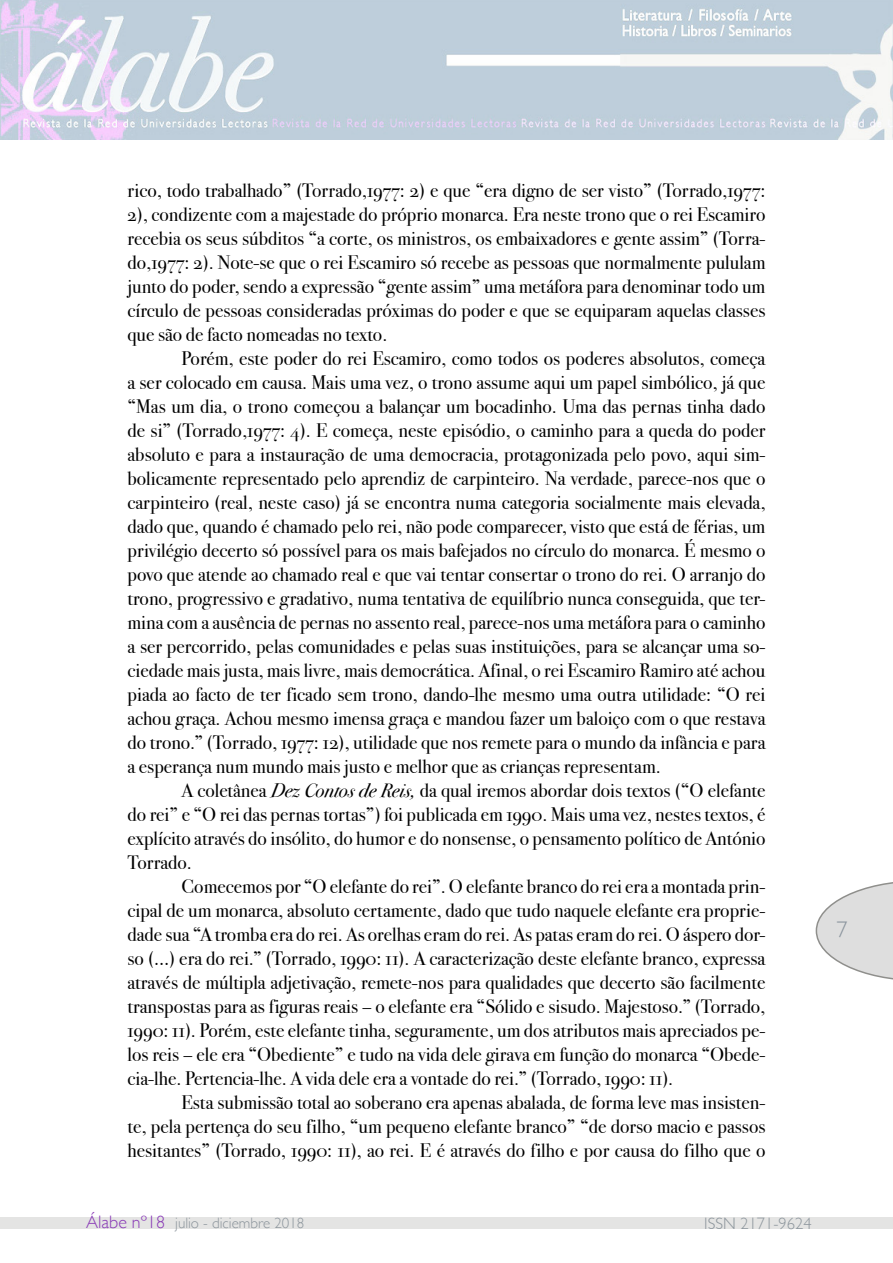
<style>
.page{position:relative;width:893px;height:1263px;background:#fff}
.page>*{position:absolute;margin:0;border:0;box-sizing:border-box;transform-origin:0 0}
.t1{font:300 22.5px "Gill Sans";color:#8a949d}
.t2{font:19.5px/24px "Bodoni Svty Two OSITCTT Book";color:#000;text-align:justify}
.t3{font:300 16.5px "Gill Sans";color:#8c959c}
.t4{font:300 15px "Gill Sans";color:#8c959c}
.s1{font-family:"Bodoni Svty Two OSITCTT Book It"}
.s2{font-size:18px;color:#893ab6}
</style>
<div class="page">
<svg style="left:816px;top:882px;width:77px;height:98px"></svg>
<img style="left:0;top:0;width:893px;height:139px">
<div style="left:0;top:1218px;width:893px;height:11px;background:#e4e4e3"></div>
<p class="t2" style="left:128px;top:178px;width:639px">rico, todo trabalhado” (Torrado,1977: 2) e que “era digno de ser visto” (Torrado,1977:<br>2), condizente com a majestade do próprio monarca. Era neste trono que o rei Escamiro recebia os seus súbditos “a corte, os ministros, os embaixadores e gente assim” (Torra&shy;do,1977: 2). Note-se que o rei Escamiro só recebe as pessoas que normalmente pululam junto do poder, sendo a expressão “gente assim” uma metáfora para denominar todo um círculo de pessoas consideradas próximas do poder e que se equiparam aquelas classes que são de facto nomeadas no texto.</p>
<p class="t2" style="left:128px;top:346px;width:639px;text-indent:54px">Porém, este poder do rei Escamiro, como todos os poderes absolutos, começa a ser colocado em causa. Mais uma vez, o trono assume aqui um papel simbólico, já que “Mas um dia, o trono começou a balançar um bocadinho. Uma das pernas tinha dado de si” (Torrado,1977: 4). E começa, neste episódio, o caminho para a queda do poder absoluto e para a instauração de uma democracia, protagonizada pelo povo, aqui sim&shy;bolicamente representado pelo aprendiz de carpinteiro. Na verdade, parece-nos que o carpinteiro (real, neste caso) já se encontra numa categoria socialmente mais elevada, dado que, quando é chamado pelo rei, não pode comparecer, visto que está de férias, um privilégio decerto só possível para os mais bafejados no círculo do monarca. É mesmo o povo que atende ao chamado real e que vai tentar consertar o trono do rei. O arranjo do trono, progressivo e gradativo, numa tentativa de equilíbrio nunca conseguida, que ter&shy;mina com a ausência de pernas no assento real, parece-nos uma metáfora para o caminho a ser percorrido, pelas comunidades e pelas suas instituições, para se alcançar uma so&shy;ciedade mais justa, mais livre, mais democrática. Afinal, o rei Escamiro Ramiro até achou piada ao facto de ter ficado sem trono, dando-lhe mesmo uma outra utilidade: “O rei achou graça. Achou mesmo imensa graça e mandou fazer um baloiço com o que restava do trono.” (Torrado, 1977: 12), utilidade que nos remete para o mundo da infância e para a esperança num mundo mais justo e melhor que as crianças representam.</p>
<p class="t2" style="left:128px;top:778px;width:639px;text-indent:54px">A coletânea <span class="s1">Dez Contos de Reis,</span> da qual iremos abordar dois textos (“O elefante do rei” e “O rei das pernas tortas”) foi publicada em 1990. Mais uma vez, nestes textos, é explícito através do insólito, do humor e do nonsense, o pensamento político de António Torrado.</p>
<p class="t2" style="left:128px;top:874px;width:639px;text-indent:54px">Comecemos por “O elefante do rei”. O elefante branco do rei era a montada prin&shy;cipal de um monarca, absoluto certamente, dado que tudo naquele elefante era proprie&shy;dade sua “A tromba era do rei. As orelhas eram do rei. As patas eram do rei. O áspero dor&shy;so (…) era do rei.” (Torrado, 1990: 11). A caracterização deste elefante branco, expressa através de múltipla adjetivação, remete-nos para qualidades que decerto são facilmente transpostas para as figuras reais – o elefante era “Sólido e sisudo. Majestoso.” (Torrado, 1990: 11). Porém, este elefante tinha, seguramente, um dos atributos mais apreciados pe&shy;los reis – ele era “Obediente” e tudo na vida dele girava em função do monarca “Obede&shy;cia-lhe. Pertencia-lhe. A vida dele era a vontade do rei.” (Torrado, 1990: 11).</p>
<p class="t2" style="left:128px;top:1090px;width:639px;text-indent:54px">Esta submissão total ao soberano era apenas abalada, de forma leve mas insisten&shy;te, pela pertença do seu filho, “um pequeno elefante branco” “de dorso macio e passos hesitantes” (Torrado, 1990: 11), ao rei. E é através do filho e por causa do filho que o</p>
<p class="t4" style="left:86px;top:1211px;width:220px"><span class="s2">Álabe nº18</span> julio - diciembre 2018</p>
<p class="t3" style="left:704px;top:1211px;width:109px">ISSN 2171-9624</p>
<p class="t1" style="left:837px;top:912px;width:13px">7</p>
</div>
